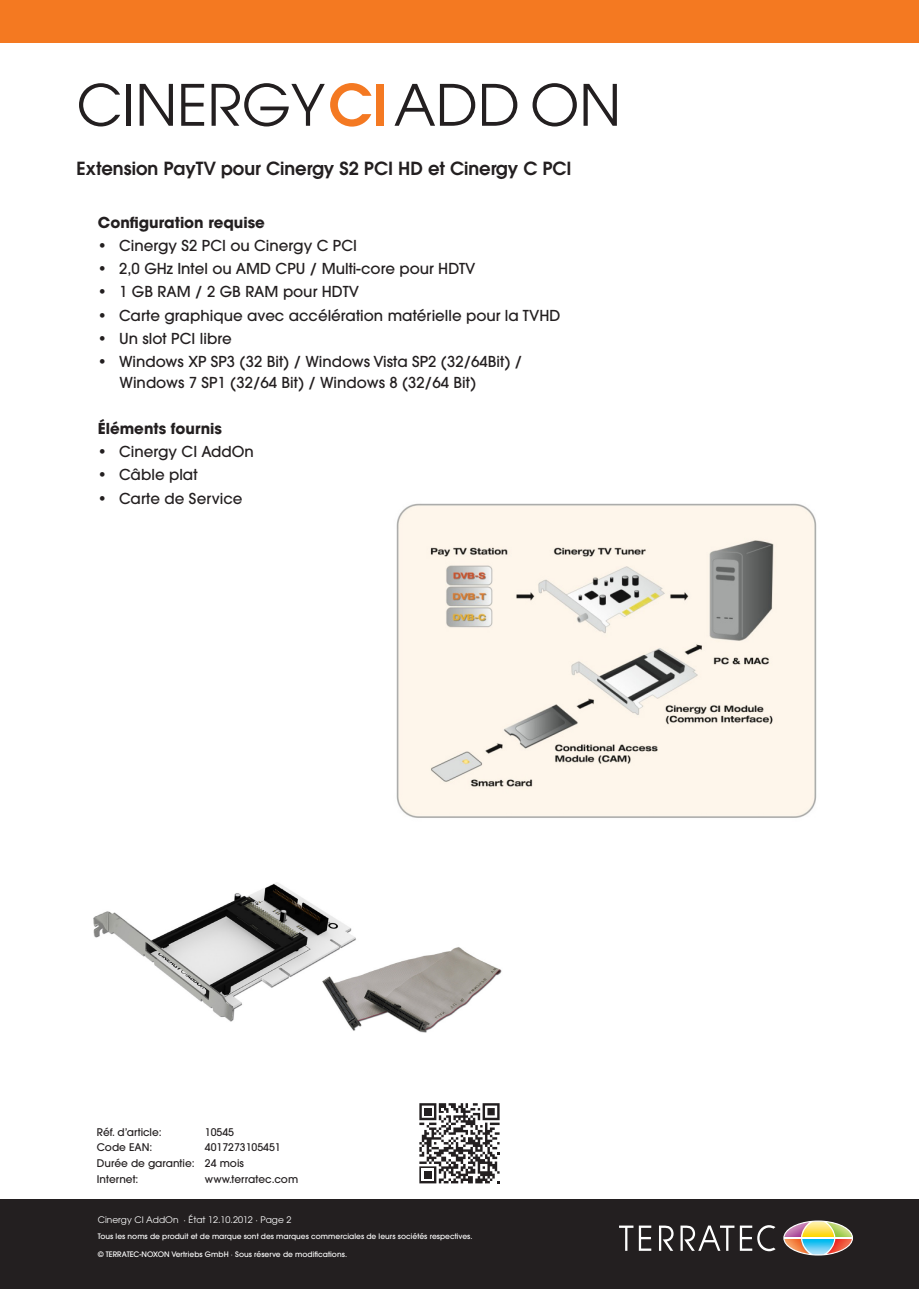
<style>
.page{position:relative;width:919px;height:1289px;background:#fff}
.page>*{position:absolute;margin:0;border:0;box-sizing:border-box;transform-origin:0 0}
.t1{font:56.55px "ITC Avant Garde Pro";color:#231f20}
.t2{font:600 18px "ITC Avant Garde Pro";color:#231f20}
.Texte_Aufzählung{font:500 15px/21px "ITC Avant Garde Pro";color:#231f20}
.Texte_Aufzählung-2{font:700 15px "ITC Avant Garde Pro";color:#231f20}
.Texte_Aufzählung-3{font:500 10.5px "ITC Avant Garde Pro";color:#231f20}
.t3{font:9px "ITC Avant Garde Pro";color:#fff}
.t4{font:500 7.5px "ITC Avant Garde Pro";color:#fff}
.s1{font-weight:600;color:#f47922}
</style>
<div class="page">
<div style="left:0;top:1199px;width:918px;height:89px;background:#231f20"></div>
<div style="left:0;top:0;width:918px;height:43px;background:#f47921"></div>
<svg style="left:619px;top:1225px;width:32px;height:25px"></svg>
<svg style="left:659px;top:1225px;width:14px;height:25px"></svg>
<svg style="left:680px;top:1225px;width:95px;height:26px"></svg>
<svg style="left:783px;top:1220px;width:70px;height:35px"></svg>
<svg style="left:419px;top:1103px;width:81px;height:81px"></svg>
<svg style="left:419px;top:1103px;width:80px;height:80px"></svg>
<img style="left:93px;top:882px;width:409px;height:151px">
<img style="left:396px;top:503px;width:421px;height:315px">
<p class="t1" style="left:77px;top:70px;width:546px">CINERGY<span class="s1">CI</span>ADD ON</p>
<p class="t2" style="left:77px;top:157px;width:496px">Extension PayTV pour Cinergy S2 PCI HD et Cinergy C PCI</p>
<p class="Texte_Aufzählung-2" style="left:98px;top:212px;width:168px">Configuration requise</p>
<p class="Texte_Aufzählung" style="left:98px;top:235px;width:260px">• Cinergy S2 PCI ou Cinergy C PCI</p>
<p class="Texte_Aufzählung" style="left:98px;top:258px;width:379px">• 2,0 GHz Intel ou AMD CPU / Multi-core pour HDTV</p>
<p class="Texte_Aufzählung" style="left:98px;top:281px;width:263px">• 1 GB RAM / 2 GB RAM pour HDTV</p>
<p class="Texte_Aufzählung" style="left:98px;top:304px;width:464px">• Carte graphique avec accélération matérielle pour la TVHD</p>
<p class="Texte_Aufzählung" style="left:98px;top:327px;width:135px">• Un slot PCI libre</p>
<p class="Texte_Aufzählung" style="left:120px;top:351px;width:404px;text-indent:-22px">• Windows XP SP3 (32 Bit) / Windows Vista SP2 (32/64Bit) /<br>Windows 7 SP1 (32/64 Bit) / Windows 8 (32/64 Bit)</p>
<p class="Texte_Aufzählung-2" style="left:98px;top:418px;width:126px">Éléments fournis</p>
<p class="Texte_Aufzählung" style="left:98px;top:441px;width:157px">• Cinergy CI AddOn</p>
<p class="Texte_Aufzählung" style="left:98px;top:464px;width:101px">• Câble plat</p>
<p class="Texte_Aufzählung" style="left:98px;top:487px;width:146px">• Carte de Service</p>
<p class="Texte_Aufzählung-3" style="left:97px;top:1125px;width:66px">Réf. d’article:</p>
<p class="Texte_Aufzählung-3" style="left:205px;top:1125px;width:31px">10545</p>
<p class="Texte_Aufzählung-3" style="left:97px;top:1140px;width:57px">Code EAN:</p>
<p class="Texte_Aufzählung-3" style="left:205px;top:1140px;width:77px">4017273105451</p>
<p class="Texte_Aufzählung-3" style="left:97px;top:1156px;width:148px">Durée de garantie: 24 mois</p>
<p class="Texte_Aufzählung-3" style="left:97px;top:1172px;width:43px">Internet:</p>
<p class="Texte_Aufzählung-3" style="left:205px;top:1172px;width:95px">www.terratec.com</p>
<p class="t3" style="left:98px;top:1213px;width:195px">Cinergy CI AddOn · État 12.10.2012 · Page 2</p>
<p class="t4" style="left:98px;top:1231px;width:376px">Tous les noms de produit et de marque sont des marques commerciales de leurs sociétés respectives.</p>
<p class="t4" style="left:98px;top:1249px;width:251px">© TERRATEC-NOXON Vertriebs GmbH · Sous réserve de modifications.</p>
</div>
